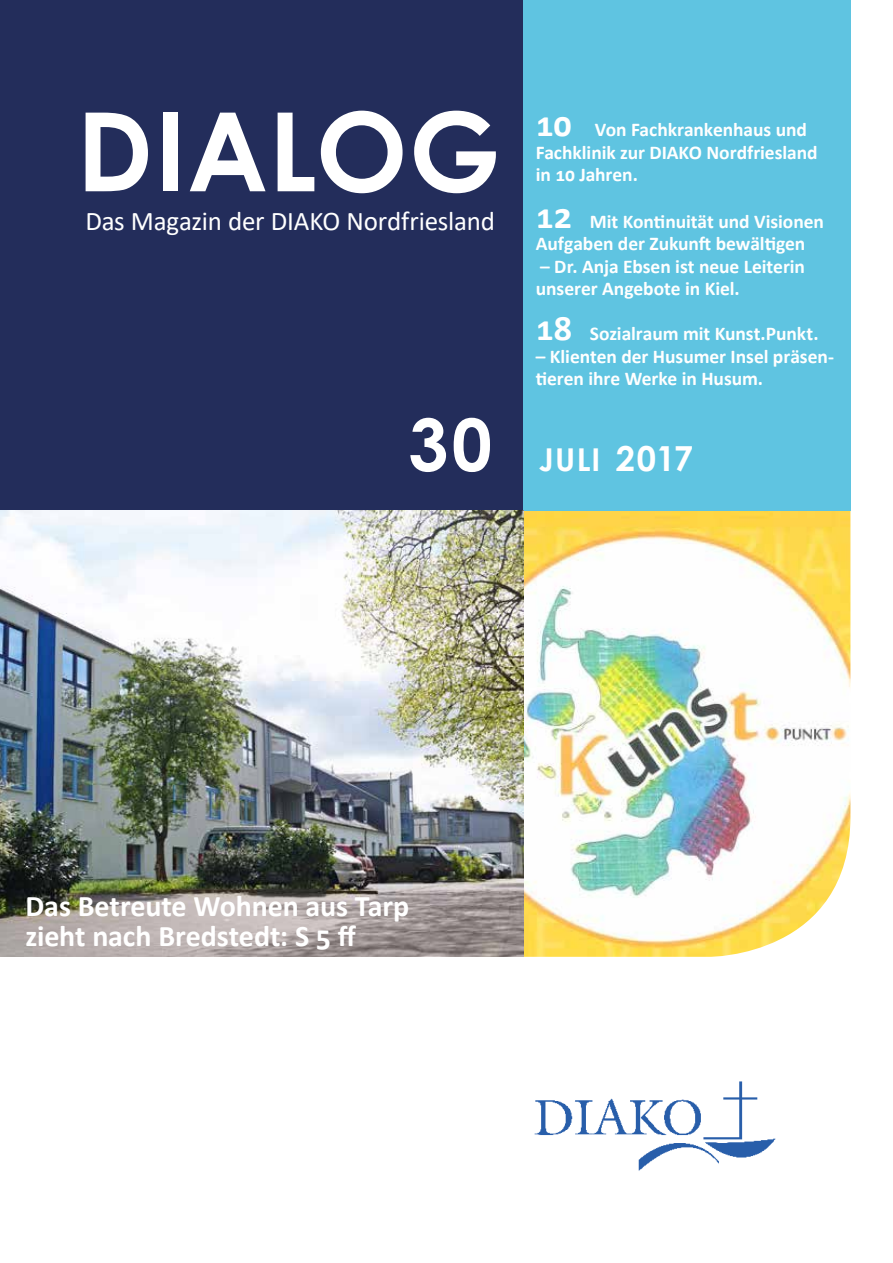
<style>
.page{position:relative;width:893px;height:1263px;background:#fff}
.page>*{position:absolute;margin:0;border:0;box-sizing:border-box;transform-origin:0 0}
.t1{font:700 109.5px "Century Gothic";letter-spacing:.01em;color:#fff}
.t2{font:700 72px "Century Gothic";color:#fff}
.t3{font:700 31.5px "Century Gothic";color:#fff}
.t4{font:700 30px/30px "Calibri";letter-spacing:-.005em;color:#fff}
.t5{font:27px "Calibri";letter-spacing:-.005em;color:#fff}
.t6{font:700 19.5px/22.5px "Calibri";letter-spacing:-.005em;color:#fff}
.s1{font-size:36px}
.s2{font-size:34.5px}
</style>
<div class="page">
<img style="left:0;top:510px;width:850px;height:447px">
<div style="left:0;top:0;width:523px;height:510px;background:#232d5b"></div>
<img style="left:534px;top:1081px;width:242px;height:90px">
<div style="left:523px;top:0;width:327px;height:510px;background:#5fc4e1"></div>
<h1 class="t1" style="left:77px;top:68px;width:426px">DIALOG</h1>
<h3 class="t5" style="left:85px;top:202px;width:411px">Das Magazin der DIAKO Nordfriesland</h3>
<h2 class="t2" style="left:408px;top:390px;width:85px">30</h2>
<p class="t6" style="left:536px;top:118px;width:283px"><span class="s1">10</span> Von Fachkrankenhaus und<br>Fachklinik zur DIAKO Nordfriesland in 10 Jahren.</p>
<p class="t6" style="left:536px;top:210px;width:290px"><span class="s1">12</span> Mit Kontinuität und Visionen<br>Aufgaben der Zukunft bewältigen</p>
<p class="t6" style="left:536px;top:255px;width:271px">– Dr. Anja Ebsen ist neue Leiterin unserer Angebote in Kiel.</p>
<p class="t6" style="left:536px;top:322px;width:284px"><span class="s1">18</span> Sozialraum mit Kunst.Punkt.</p>
<p class="t6" style="left:536px;top:345px;width:300px">– Klienten der Husumer Insel präsen&shy;tieren ihre Werke in Husum.</p>
<h3 class="t3" style="left:539px;top:435px;width:156px">juli <span class="s2">2017</span></h3>
<h3 class="t4" style="left:26px;top:890px;width:385px">Das Betreute Wohnen aus Tarp zieht nach Bredstedt: S 5 ff</h3>
</div>
